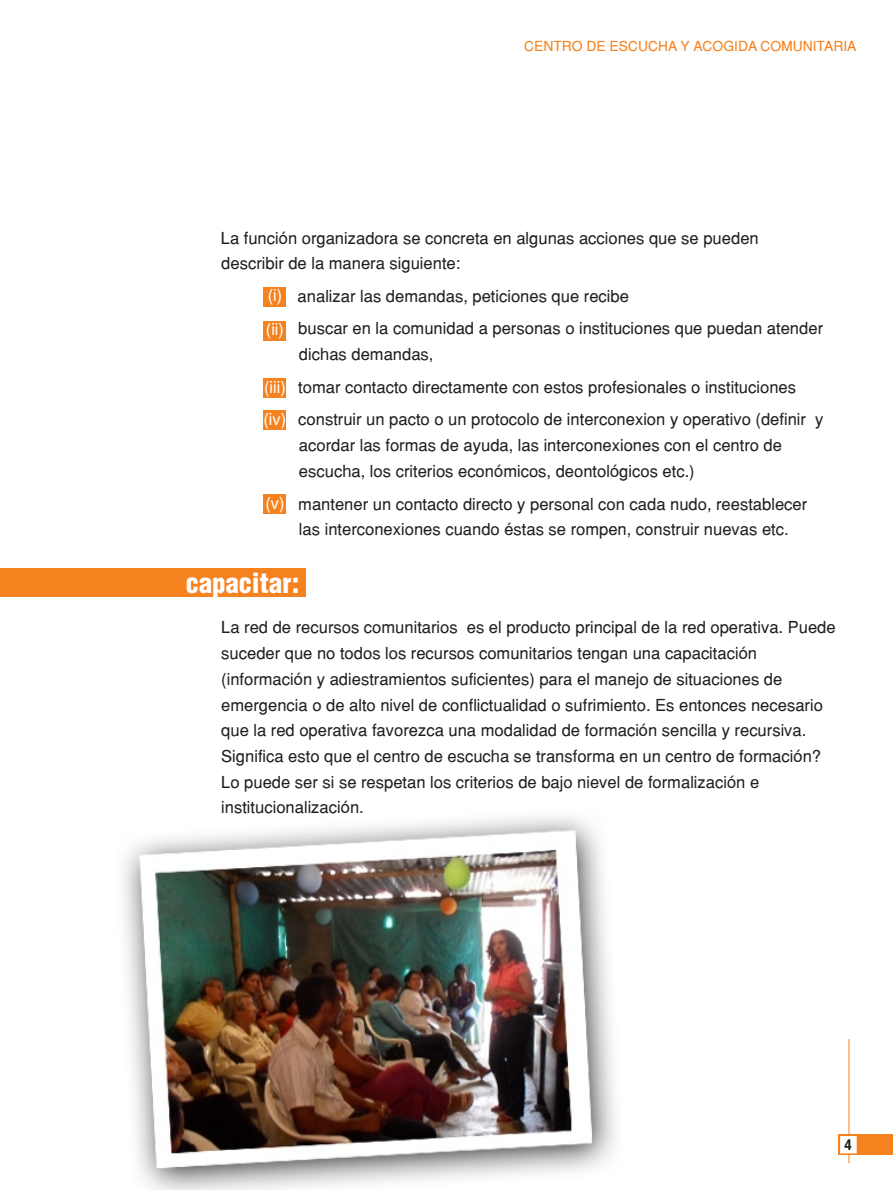
<style>
.page{position:relative;width:893px;height:1190px;background:#fff}
.page>*{position:absolute;margin:0;border:0;box-sizing:border-box;transform-origin:0 0}
.t1{font:30px "Helvetica Condensed Black Se";color:#fff}
.t2{font:16.5px/25.7px "Helvetica";color:#231f20}
.t3{font:16.5px/34.2px "Helvetica";color:#fff}
.t4{font:700 condensed 15px "Helvetica Neue";color:#231f20}
.t5{font:13.8px "Helvetica";color:#f5821f}
</style>
<div class="page">
<img style="left:123px;top:816px;width:492px;height:373px">
<hr style="left:848px;top:1039px;width:1px;height:124px;background:#f5821f">
<div style="left:838px;top:1134px;width:55px;height:21px;background:#f5821f"></div>
<svg style="left:840px;top:1136px;width:17px;height:17px"></svg>
<div style="left:263px;top:379px;width:23px;height:19px;background:#f5821f"></div>
<div style="left:263px;top:494px;width:23px;height:20px;background:#f5821f"></div>
<div style="left:263px;top:410px;width:23px;height:20px;background:#f5821f"></div>
<div style="left:263px;top:287px;width:23px;height:20px;background:#f5821f"></div>
<div style="left:263px;top:321px;width:23px;height:19px;background:#f5821f"></div>
<div style="left:0;top:568px;width:306px;height:29px;background:#f5821f"></div>
<p class="t5" style="left:524px;top:40px;width:334px">CENTRO DE ESCUCHA Y ACOGIDA COMUNITARIA</p>
<p class="t2" style="left:221px;top:227px;width:539px;line-height:25.2px">La función organizadora se concreta en algunas acciones que se pueden describir de la manera siguiente:</p>
<p class="t2" style="left:297px;top:281px;width:527px;line-height:32.7px">analizar las demandas, peticiones que recibe<br>buscar en la comunidad a personas o instituciones que puedan atender</p>
<p class="t2" style="left:298px;top:339px;width:526px;line-height:32.7px">dichas demandas,<br>tomar contacto directamente con estos profesionales o instituciones construir un pacto o un protocolo de interconexion y operativo (definir y</p>
<p class="t2" style="left:299px;top:434px;width:484px">acordar las formas de ayuda, las interconexiones con el centro de escucha, los criterios económicos, deontológicos etc.)</p>
<p class="t2" style="left:298px;top:492px;width:510px">mantener un contacto directo y personal con cada nudo, reestablecer las interconexiones cuando éstas se rompen, construir nuevas etc.</p>
<p class="t3" style="left:266px;top:280px;width:20px">(i) (ii)</p>
<p class="t3" style="left:264px;top:372px;width:23px">(iii)</p>
<p class="t3" style="left:263px;top:403px;width:24px">(iv)</p>
<p class="t3" style="left:265px;top:487px;width:21px">(v)</p>
<h1 class="t1" style="left:186px;top:572px;width:115px">capacitar:</h1>
<p class="t2" style="left:221px;top:616px;width:616px">La red de recursos comunitarios es el producto principal de la red operativa. Puede suceder que no todos los recursos comunitarios tengan una capacitación (información y adiestramientos suficientes) para el manejo de situaciones de emergencia o de alto nivel de conflictualidad o sufrimiento. Es entonces necesario que la red operativa favorezca una modalidad de formación sencilla y recursiva.<br>Significa esto que el centro de escucha se transforma en un centro de formación?<br>Lo puede ser si se respetan los criterios de bajo nievel de formalización e institucionalización.</p>
<p class="t4" style="left:844px;top:1139px;width:9px">4</p>
</div>
